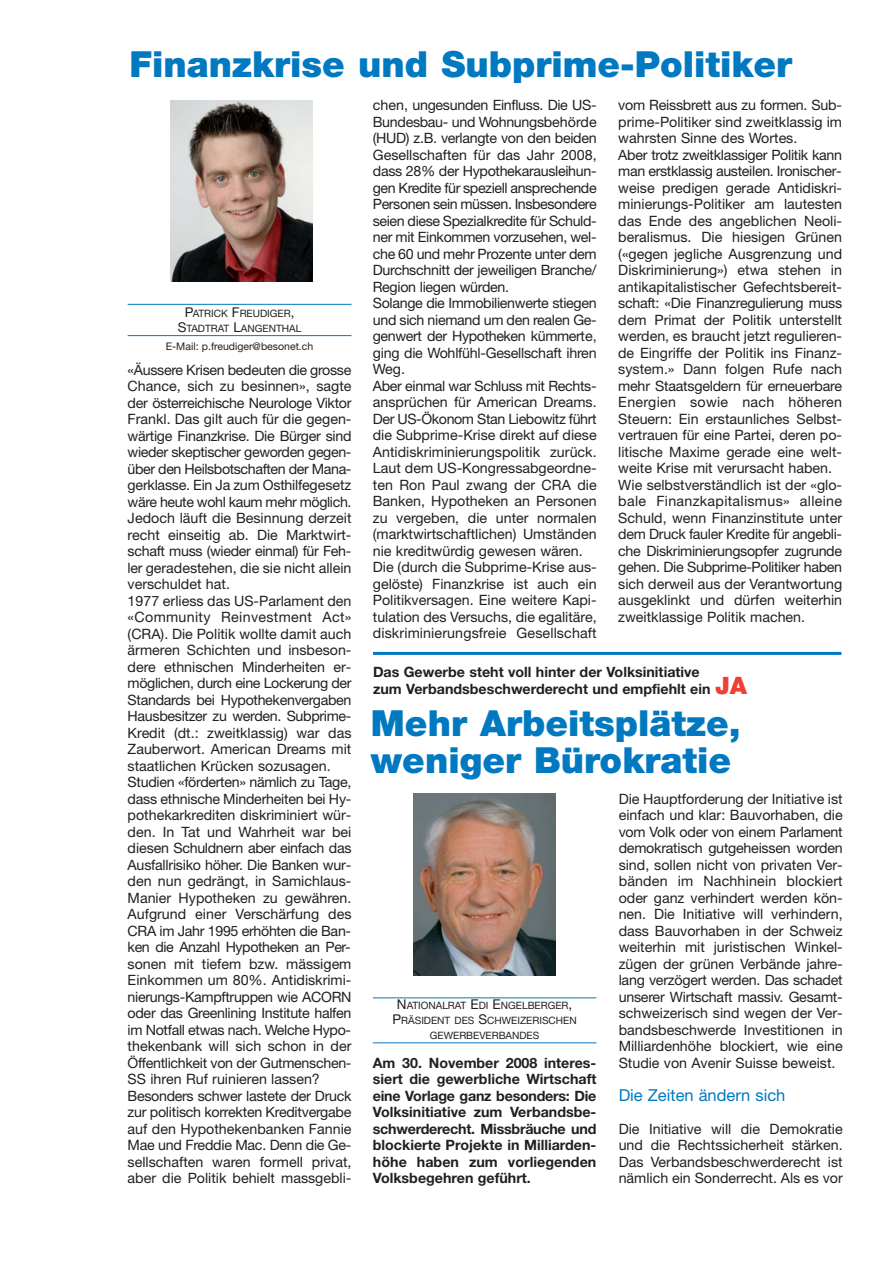
<style>
.page{position:relative;width:893px;height:1263px;background:#fff}
.page>*{position:absolute;margin:0;border:0;box-sizing:border-box;transform-origin:0 0}
.t1{font:900 36px/37.5px "Helvetica Neue";color:#0079c1}
.t2{font:16.5px "Helvetica Neue";color:#0079c1}
.t3{font:14.25px/16.5px "Helvetica Neue";color:#231f20}
.t4{font:700 14.25px/16.5px "Helvetica Neue";color:#231f20;text-align:justify}
.t5{font:10.5px "Helvetica Neue";color:#231f20}
.t6{font:10.2px/15px "Helvetica Neue";color:#231f20;text-align:center}
.s1{font-size:13.5px}
.s2{font-weight:900;font-size:24px;color:#ef4035}
</style>
<div class="page">
<hr style="left:128px;top:304px;width:223px;height:1px;background:#0079c1">
<hr style="left:128px;top:335px;width:223px;height:1px;background:#0079c1">
<img style="left:170px;top:100px;width:142px;height:182px">
<hr style="left:373px;top:652px;width:468px;height:3px;background:#0079c1">
<hr style="left:373px;top:997px;width:223px;height:1px;background:#0079c1">
<hr style="left:373px;top:1042px;width:223px;height:1px;background:#0079c1">
<img style="left:413px;top:794px;width:142px;height:181px">
<h1 class="t1" style="left:129px;top:48px;width:664px">Finanzkrise und Subprime-Politiker</h1>
<p class="t6" style="left:178px;top:307px;width:125px"><span class="s1">P</span>ATRICK <span class="s1">F</span>REUDIGER<span class="s1">,<br>S</span>TADTRAT <span class="s1">L</span>ANGENTHAL</p>
<p class="t5" style="left:166px;top:342px;width:149px">E-Mail: p.freudiger@besonet.ch</p>
<p class="t3" style="left:128px;top:363px;width:225px">«Äussere Krisen bedeuten die grosse Chance, sich zu besinnen», sagte der österreichische Neurologe Viktor Frankl. Das gilt auch für die gegen&shy;wärtige Finanzkrise. Die Bürger sind wieder skeptischer geworden gegen&shy;über den Heilsbotschaften der Mana&shy;gerklasse. Ein Ja zum Osthilfegesetz wäre heute wohl kaum mehr möglich.<br>Jedoch läuft die Besinnung derzeit recht einseitig ab. Die Marktwirt&shy;schaft muss (wieder einmal) für Feh&shy;ler geradestehen, die sie nicht allein verschuldet hat.<br>1977 erliess das US-Parlament den «Community Reinvestment Act» (CRA). Die Politik wollte damit auch ärmeren Schichten und insbeson&shy;dere ethnischen Minderheiten er&shy;möglichen, durch eine Lockerung der Standards bei Hypothekenvergaben Hausbesitzer zu werden. Subprime-Kredit (dt.: zweitklassig) war das Zauberwort. American Dreams mit staatlichen Krücken sozusagen.<br>Studien «förderten» nämlich zu Tage, dass ethnische Minderheiten bei Hy&shy;pothekarkrediten diskriminiert wür&shy;den. In Tat und Wahrheit war bei diesen Schuldnern aber einfach das Ausfallrisiko höher. Die Banken wur&shy;den nun gedrängt, in Samichlaus-Manier Hypotheken zu gewähren.<br>Aufgrund einer Verschärfung des CRA im Jahr 1995 erhöhten die Ban&shy;ken die Anzahl Hypotheken an Per&shy;sonen mit tiefem bzw. mässigem Einkommen um 80%. Antidiskrimi&shy;nierungs-Kampftruppen wie ACORN oder das Greenlining Institute halfen im Notfall etwas nach. Welche Hypo&shy;thekenbank will sich schon in der Öffentlichkeit von der Gutmenschen-SS ihren Ruf ruinieren lassen?<br>Besonders schwer lastete der Druck zur politisch korrekten Kreditvergabe auf den Hypothekenbanken Fannie Mae und Freddie Mac. Denn die Ge&shy;sellschaften waren formell privat, aber die Politik behielt massgebli-</p>
<p class="t3" style="left:373px;top:99px;width:225px">chen, ungesunden Einfluss. Die US-Bundesbau- und Wohnungsbehörde (HUD) z.B. verlangte von den beiden Gesellschaften für das Jahr 2008, dass 28% der Hypothekarausleihun&shy;gen Kredite für speziell ansprechende Personen sein müssen. Insbesondere seien diese Spezialkredite für Schuld&shy;ner mit Einkommen vorzusehen, wel&shy;che 60 und mehr Prozente unter dem Durchschnitt der jeweiligen Branche/ Region liegen würden.<br>Solange die Immobilienwerte stiegen und sich niemand um den realen Ge&shy;genwert der Hypotheken kümmerte, ging die Wohlfühl-Gesellschaft ihren Weg.<br>Aber einmal war Schluss mit Rechts&shy;ansprüchen für American Dreams.<br>Der US-Ökonom Stan Liebowitz führt die Subprime-Krise direkt auf diese Antidiskriminierungspolitik zurück.<br>Laut dem US-Kongressabgeordne&shy;ten Ron Paul zwang der CRA die Banken, Hypotheken an Personen zu vergeben, die unter normalen (marktwirtschaftlichen) Umständen nie kreditwürdig gewesen wären.<br>Die (durch die Subprime-Krise aus&shy;gelöste) Finanzkrise ist auch ein Politikversagen. Eine weitere Kapi&shy;tulation des Versuchs, die egalitäre, diskriminierungsfreie Gesellschaft</p>
<p class="t3" style="left:618px;top:99px;width:225px">vom Reissbrett aus zu formen. Sub&shy;prime-Politiker sind zweitklassig im wahrsten Sinne des Wortes.<br>Aber trotz zweitklassiger Politik kann man erstklassig austeilen. Ironischer&shy;weise predigen gerade Antidiskri&shy;minierungs-Politiker am lautesten das Ende des angeblichen Neoli&shy;beralismus. Die hiesigen Grünen («gegen jegliche Ausgrenzung und Diskriminierung») etwa stehen in antikapitalistischer Gefechtsbereit&shy;schaft: «Die Finanzregulierung muss dem Primat der Politik unterstellt werden, es braucht jetzt regulieren&shy;de Eingriffe der Politik ins Finanz&shy;system.» Dann folgen Rufe nach mehr Staatsgeldern für erneuerbare Energien sowie nach höheren Steuern: Ein erstaunliches Selbst&shy;vertrauen für eine Partei, deren po&shy;litische Maxime gerade eine welt&shy;weite Krise mit verursacht haben.<br>Wie selbstverständlich ist der «glo&shy;bale Finanzkapitalismus» alleine Schuld, wenn Finanzinstitute unter dem Druck fauler Kredite für angebli&shy;che Diskriminierungsopfer zugrunde gehen. Die Subprime-Politiker haben sich derweil aus der Verantwortung ausgeklinkt und dürfen weiterhin zweitklassige Politik machen.</p>
<p class="t4" style="left:373px;top:665px;width:375px">Das Gewerbe steht voll hinter der Volksinitiative<br>zum Verbandsbeschwerderecht und empfiehlt ein <span class="s2">JA</span></p>
<h1 class="t1" style="left:371px;top:707px;width:371px">Mehr Arbeitsplätze, weniger Bürokratie</h1>
<p class="t6" style="left:392px;top:999px;width:186px"><span class="s1">N</span>ATIONALRAT <span class="s1">E</span>DI <span class="s1">E</span>NGELBERGER<span class="s1">,<br>P</span>RÄSIDENT DES <span class="s1">S</span>CHWEIZERISCHEN<br>GEWERBEVERBANDES</p>
<p class="t4" style="left:373px;top:1056px;width:225px">Am 30. November 2008 interes&shy;siert die gewerbliche Wirtschaft eine Vorlage ganz besonders: Die Volksinitiative zum Verbandsbe&shy;schwerderecht. Missbräuche und blockierte Projekte in Milliarden&shy;höhe haben zum vorliegenden Volksbegehren geführt.</p>
<p class="t3" style="left:618px;top:792px;width:225px;text-align:justify">Die Hauptforderung der Initiative ist einfach und klar: Bauvorhaben, die vom Volk oder von einem Parlament demokratisch gutgeheissen worden sind, sollen nicht von privaten Ver&shy;bänden im Nachhinein blockiert oder ganz verhindert werden kön&shy;nen. Die Initiative will verhindern, dass Bauvorhaben in der Schweiz weiterhin mit juristischen Winkel&shy;zügen der grünen Verbände jahre&shy;lang verzögert werden. Das schadet unserer Wirtschaft massiv. Gesamt&shy;schweizerisch sind wegen der Ver&shy;bandsbeschwerde Investitionen in Milliardenhöhe blockiert, wie eine Studie von Avenir Suisse beweist.</p>
<p class="t2" style="left:618px;top:1089px;width:168px">Die Zeiten ändern sich</p>
<p class="t3" style="left:618px;top:1122px;width:225px;text-align:justify">Die Initiative will die Demokratie und die Rechtssicherheit stärken.<br>Das Verbandsbeschwerderecht ist nämlich ein Sonderrecht. Als es vor</p>
</div>
